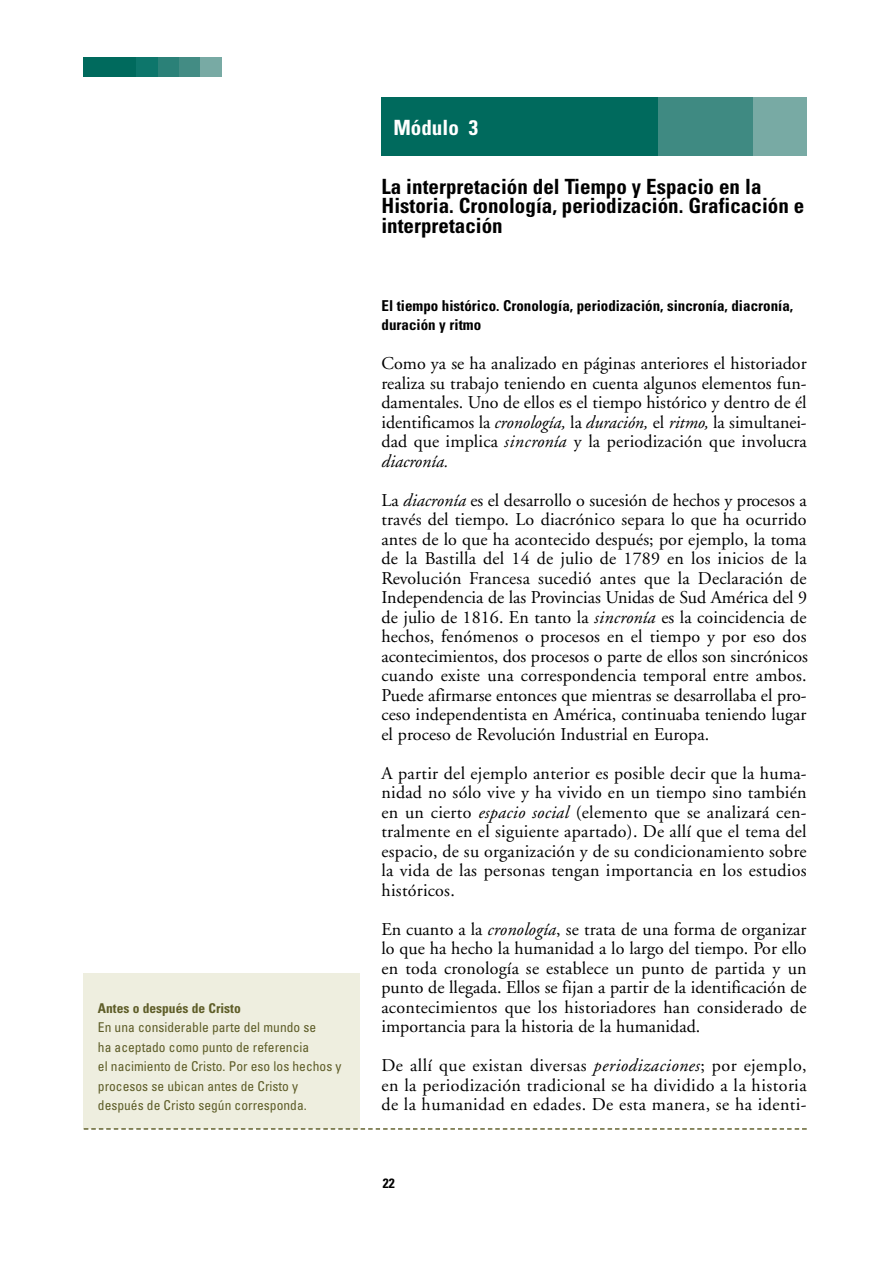
<style>
.page{position:relative;width:893px;height:1263px;background:#fff}
.page>*{position:absolute;margin:0;border:0;box-sizing:border-box;transform-origin:0 0}
.t1{font:700 condensed 21px/19.5px "Univers";color:#000}
.t2{font:700 condensed 21px "Univers";color:#fff}
.t3{font:18px/19.5px "Adobe Garamond";letter-spacing:.01em;color:#000;text-align:justify}
.t4{font:700 condensed 15px/19.5px "Univers";color:#000}
.t5{font:condensed 13.5px/19.5px "Univers";color:#5e5d28}
.t6{font:700 condensed 13.5px "Univers";color:#5e5d28}
.t7{font:700 condensed 13.5px "Univers";color:#000}
.s1{font-style:italic}
</style>
<div class="page">
<div style="left:381px;top:97px;width:277px;height:59px;background:#006a5d"></div>
<div style="left:658px;top:97px;width:95px;height:59px;background:#3f8a82"></div>
<div style="left:753px;top:97px;width:54px;height:59px;background:#78aaa4"></div>
<div style="left:84px;top:57px;width:53px;height:20px;background:#006a5d"></div>
<div style="left:137px;top:57px;width:21px;height:20px;background:#0d766b"></div>
<div style="left:158px;top:57px;width:21px;height:20px;background:#2b8178"></div>
<div style="left:179px;top:57px;width:22px;height:20px;background:#438c84"></div>
<div style="left:200px;top:57px;width:21px;height:20px;background:#78aaa4"></div>
<div style="left:84px;top:974px;width:276px;height:155px;background:#eeeedf"></div>
<svg style="left:84px;top:1128px;width:723px;height:2px"></svg>
<p class="t6" style="left:98px;top:1003px;width:144px">Antes o después de Cristo</p>
<p class="t5" style="left:98px;top:1019px;width:245px">En una considerable parte del mundo se<br>ha aceptado como punto de referencia<br>el nacimiento de Cristo. Por eso los hechos y procesos se ubican antes de Cristo y después de Cristo según corresponda.</p>
<p class="t2" style="left:393px;top:120px;width:86px">Módulo 3</p>
<p class="t1" style="left:381px;top:179px;width:424px">La interpretación del Tiempo y Espacio en la<br>Historia. Cronología, periodización. Graficación e interpretación</p>
<p class="t4" style="left:381px;top:297px;width:413px">El tiempo histórico. Cronología, periodización, sincronía, diacronía, duración y ritmo</p>
<p class="t3" style="left:381px;top:355px;width:427px">Como ya se ha analizado en páginas anteriores el historiador realiza su trabajo teniendo en cuenta algunos elementos fun&shy;damentales. Uno de ellos es el tiempo histórico y dentro de él identificamos la <span class="s1">cronología,</span> la <span class="s1">duración,</span> el <span class="s1">ritmo,</span> la simultanei&shy;dad que implica <span class="s1">sincronía</span> y la periodización que involucra <span class="s1">diacronía.</span></p>
<p class="t3" style="left:381px;top:492px;width:428px">La <span class="s1">diacronía</span> es el desarrollo o sucesión de hechos y procesos a través del tiempo. Lo diacrónico separa lo que ha ocurrido antes de lo que ha acontecido después; por ejemplo, la toma de la Bastilla del 14 de julio de 1789 en los inicios de la Revolución Francesa sucedió antes que la Declaración de Independencia de las Provincias Unidas de Sud América del 9 de julio de 1816. En tanto la <span class="s1">sincronía</span> es la coincidencia de hechos, fenómenos o procesos en el tiempo y por eso dos acontecimientos, dos procesos o parte de ellos son sincrónicos cuando existe una correspondencia temporal entre ambos.<br>Puede afirmarse entonces que mientras se desarrollaba el pro&shy;ceso independentista en América, continuaba teniendo lugar el proceso de Revolución Industrial en Europa.</p>
<p class="t3" style="left:381px;top:765px;width:427px">A partir del ejemplo anterior es posible decir que la huma&shy;nidad no sólo vive y ha vivido en un tiempo sino también en un cierto <span class="s1">espacio social</span> (elemento que se analizará cen&shy;tralmente en el siguiente apartado). De allí que el tema del espacio, de su organización y de su condicionamiento sobre la vida de las personas tengan importancia en los estudios históricos.</p>
<p class="t3" style="left:381px;top:921px;width:427px">En cuanto a la <span class="s1">cronología</span>, se trata de una forma de organizar lo que ha hecho la humanidad a lo largo del tiempo. Por ello en toda cronología se establece un punto de partida y un punto de llegada. Ellos se fijan a partir de la identificación de acontecimientos que los historiadores han considerado de importancia para la historia de la humanidad.</p>
<p class="t3" style="left:381px;top:1057px;width:427px">De allí que existan diversas <span class="s1">p e r io d iz a c io n e s</span>; por ejemplo, en la periodización tradicional se ha dividido a la historia de la humanidad en edades. De esta manera, se ha identi-</p>
<p class="t7" style="left:383px;top:1178px;width:13px">22</p>
</div>
